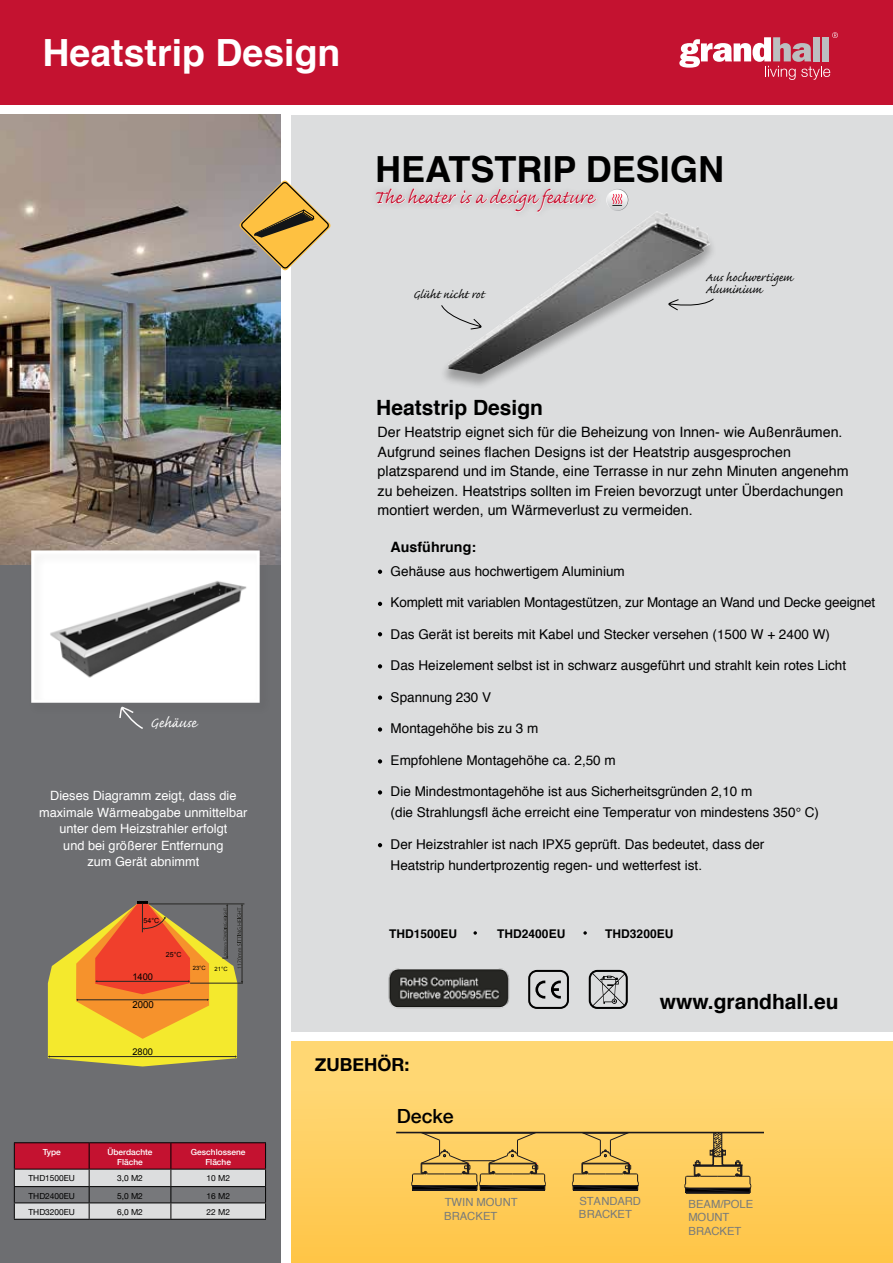
<style>
.page{position:relative;width:893px;height:1263px;background:#fff}
.page>*{position:absolute;margin:0;border:0;box-sizing:border-box;transform-origin:0 0}
.t1{font:700 37.5px "Helvetica";color:#fff}
.t2{font:700 36px "Helvetica";color:#000}
.t3{font:24px "Caflisch Script Pro";color:#c41230}
.t4{font:700 21px "Helvetica";color:#000}
.t5{font:500 19.5px "Helvetica Neue";color:#000}
.t6{font:700 18px "Helvetica Neue";color:#000}
.t7{font:18px "Caflisch Script Pro";color:#fff}
.t8{font:15px/12px "Caflisch Script Pro";color:#000}
.t9{font:14.25px/19.5px "Helvetica";color:#000}
.t10{font:700 14.25px "Helvetica";color:#000}
.t11{font:13.5px/21px "Helvetica";color:#000}
.t12{font:12.75px/16.5px "Helvetica";color:#fff;text-align:center}
.t13{font:700 12px "Helvetica";color:#000}
.t14{font:11.25px/13.5px "Helvetica";color:#777a7b}
.t15{font:9.75px "Arial";color:#000}
.t16{font:9.3px "Arial";color:#000}
.t17{font:8.4px "Helvetica Neue";color:#000}
.t18{font:500 8.4px/10.1px "Helvetica Neue";color:#fff;text-align:center}
.t19{font:7.05px "Arial";color:#000}
.t20{font:5.85px "Arial";color:#000}
</style>
<div class="page">
<img style="left:0;top:115px;width:281px;height:450px">
<div style="left:291px;top:1041px;width:602px;height:222px;background:linear-gradient(to bottom,#ffda7b,#fec549)"></div>
<div style="left:0;top:565px;width:281px;height:698px;background:#6d6e71"></div>
<div style="left:291px;top:115px;width:602px;height:916px;background:#dcddde"></div>
<div style="left:439px;top:212px;width:278px;height:179px;background:#000;opacity:.3"></div>
<img style="left:448px;top:211px;width:262px;height:163px">
<div style="left:0;top:0;width:893px;height:104px;background:#c41230"></div>
<svg style="left:679px;top:32px;width:159px;height:48px"></svg>
<div style="left:813px;top:37px;width:7px;height:24px;background:#bcbec0"></div>
<div style="left:822px;top:37px;width:7px;height:24px;background:#bcbec0"></div>
<svg style="left:119px;top:715px;width:24px;height:14px"></svg>
<svg style="left:668px;top:297px;width:47px;height:14px"></svg>
<svg style="left:440px;top:304px;width:42px;height:26px"></svg>
<svg style="left:239px;top:180px;width:92px;height:91px"></svg>
<div style="left:369px;top:182px;width:234px;height:37px;background:#dcddde"></div>
<svg style="left:376px;top:188px;width:221px;height:24px"></svg>
<svg style="left:473px;top:931px;width:4px;height:4px"></svg>
<svg style="left:583px;top:931px;width:4px;height:4px"></svg>
<hr style="left:148px;top:904px;width:96px;height:1px;background:#272724">
<svg style="left:48px;top:901px;width:195px;height:165px"></svg>
<svg style="left:684px;top:1131px;width:91px;height:62px;background:#d9b155"></svg>
<hr style="left:396px;top:1132px;width:367px;height:1px;background:#19181d">
<svg style="left:411px;top:1131px;width:252px;height:69px;background:#dcb355"></svg>
<hr style="left:14px;top:1142px;width:75px;height:1px;background:#000">
<hr style="left:89px;top:1142px;width:82px;height:1px;background:#000">
<hr style="left:171px;top:1142px;width:95px;height:1px;background:#000">
<svg style="left:14px;top:1143px;width:252px;height:76px"></svg>
<hr style="left:14px;top:1219px;width:75px;height:1px;background:#000">
<hr style="left:89px;top:1219px;width:82px;height:1px;background:#000">
<hr style="left:171px;top:1219px;width:95px;height:1px;background:#000">
<svg style="left:535px;top:980px;width:10px;height:18px"></svg>
<svg style="left:551px;top:980px;width:10px;height:18px"></svg>
<div style="left:528px;top:970px;width:41px;height:39px;border:2px solid #000;border-radius:8px"></div>
<svg style="left:592px;top:973px;width:33px;height:33px"></svg>
<div style="left:589px;top:970px;width:39px;height:39px;border:2px solid #000;border-radius:7px"></div>
<img style="left:388px;top:968px;width:122px;height:41px">
<svg style="left:606px;top:189px;width:22px;height:22px"></svg>
<svg style="left:607px;top:189px;width:21px;height:21px"></svg>
<svg style="left:612px;top:194px;width:10px;height:12px"></svg>
<div style="left:27px;top:547px;width:245px;height:168px;background:#000;opacity:.1"></div>
<div style="left:31px;top:550px;width:229px;height:153px;border:3px solid #fff"></div>
<svg style="left:378px;top:843px;width:4px;height:4px"></svg>
<svg style="left:378px;top:790px;width:4px;height:4px"></svg>
<svg style="left:378px;top:759px;width:4px;height:4px"></svg>
<svg style="left:378px;top:727px;width:4px;height:5px"></svg>
<svg style="left:378px;top:695px;width:4px;height:5px"></svg>
<svg style="left:378px;top:664px;width:4px;height:4px"></svg>
<svg style="left:378px;top:632px;width:4px;height:4px"></svg>
<svg style="left:378px;top:602px;width:4px;height:4px"></svg>
<svg style="left:378px;top:570px;width:4px;height:4px"></svg>
<h1 class="t1" style="left:43px;top:23px;width:299px">Heatstrip Design</h1>
<h2 class="t2" style="left:375px;top:140px;width:350px">Heatstrip DESIGN</h2>
<h3 class="t3" style="left:373px;top:185px;width:222px">The heater is a design feature</h3>
<p class="t8" style="left:413px;top:290px;width:73px">Glüht nicht rot</p>
<p class="t8" style="left:705px;top:273px;width:89px">Aus hochwertigem<br>Aluminium</p>
<h3 class="t7" style="left:150px;top:713px;width:48px">Gehäuse</h3>
<p class="t12" style="left:39px;top:788px;width:210px">Dieses Diagramm zeigt, dass die maximale Wärmeabgabe unmittelbar unter dem Heizstrahler erfolgt<br>und bei größerer Entfernung<br>zum Gerät abnimmt</p>
<p class="t19" style="left:143px;top:915px;width:17px">54°C</p>
<p class="t16" style="left:132px;top:971px;width:22px">1400</p>
<p class="t15" style="left:132px;top:998px;width:23px">2000</p>
<p class="t19" style="left:166px;top:950px;width:17px">25°C</p>
<p class="t20" style="left:193px;top:964px;width:15px">23°C</p>
<p class="t20" style="left:214px;top:965px;width:15px">21°C</p>
<h3 class="t4" style="left:376px;top:391px;width:168px">Heatstrip Design</h3>
<p class="t9" style="left:378px;top:423px;width:473px">Der Heatstrip eignet sich für die Beheizung von Innen- wie Außenräumen.<br>Aufgrund seines flachen Designs ist der Heatstrip ausgesprochen platzsparend und im Stande, eine Terrasse in nur zehn Minuten angenehm zu beheizen. Heatstrips sollten im Freien bevorzugt unter Überdachungen montiert werden, um Wärmeverlust zu vermeiden.</p>
<p class="t10" style="left:391px;top:535px;width:87px">Ausführung:</p>
<p class="t11" style="left:391px;top:561px;width:236px">Gehäuse aus hochwertigem Aluminium</p>
<p class="t11" style="left:391px;top:592px;width:486px">Komplett mit variablen Montagestützen, zur Montage an Wand und Decke geeignet</p>
<p class="t11" style="left:391px;top:624px;width:441px">Das Gerät ist bereits mit Kabel und Stecker versehen (1500 W + 2400 W)</p>
<p class="t11" style="left:391px;top:655px;width:457px">Das Heizelement selbst ist in schwarz ausgeführt und strahlt kein rotes Licht</p>
<p class="t11" style="left:391px;top:687px;width:102px">Spannung 230 V</p>
<p class="t11" style="left:391px;top:718px;width:149px">Montagehöhe bis zu 3 m</p>
<p class="t11" style="left:391px;top:750px;width:227px">Empfohlene Montagehöhe ca. 2,50 m</p>
<p class="t11" style="left:391px;top:781px;width:430px">Die Mindestmontagehöhe ist aus Sicherheitsgründen 2,10 m<br>(die Strahlungsfl äche erreicht eine Temperatur von mindestens 350° C)</p>
<p class="t11" style="left:391px;top:834px;width:375px">Der Heizstrahler ist nach IPX5 geprüft. Das bedeutet, dass der<br>Heatstrip hundertprozentig regen- und wetterfest ist.</p>
<p class="t13" style="left:389px;top:924px;width:93px">THD1500EU T</p>
<p class="t13" style="left:505px;top:924px;width:86px">HD2400EU T</p>
<p class="t13" style="left:613px;top:924px;width:62px">HD3200EU</p>
<h3 class="t4" style="left:660px;top:984px;width:180px">www.grandhall.eu</h3>
<p class="t16" style="left:132px;top:1045px;width:22px">2800</p>
<p class="t18" style="left:43px;top:1146px;width:20px">Type</p>
<p class="t18" style="left:107px;top:1146px;width:47px">Überdachte<br>Fläche</p>
<p class="t18" style="left:191px;top:1146px;width:56px">Geschlossene<br>Fläche</p>
<p class="t17" style="left:29px;top:1171px;width:48px">THD1500EU</p>
<p class="t17" style="left:117px;top:1171px;width:27px">3,0 M2</p>
<p class="t17" style="left:206px;top:1171px;width:25px">10 M2</p>
<p class="t17" style="left:29px;top:1188px;width:48px">THD2400EU</p>
<p class="t17" style="left:117px;top:1188px;width:27px">5,0 M2</p>
<p class="t17" style="left:206px;top:1188px;width:25px">16 M2</p>
<p class="t17" style="left:29px;top:1205px;width:48px">THD3200EU</p>
<p class="t17" style="left:117px;top:1205px;width:27px">6,0 M2</p>
<p class="t17" style="left:206px;top:1205px;width:25px">22 M2</p>
<h3 class="t6" style="left:315px;top:1049px;width:96px">ZUBEHÖR:</h3>
<h3 class="t5" style="left:397px;top:1100px;width:59px">Decke</h3>
<p class="t14" style="left:444px;top:1196px;width:75px">TWIN MOUNT<br>BRACKET</p>
<p class="t14" style="left:579px;top:1194px;width:64px">STANDARD<br>BRACKET</p>
<p class="t14" style="left:688px;top:1197px;width:66px">BEAM/POLE<br>MOUNT<br>BRACKET</p>
</div>
